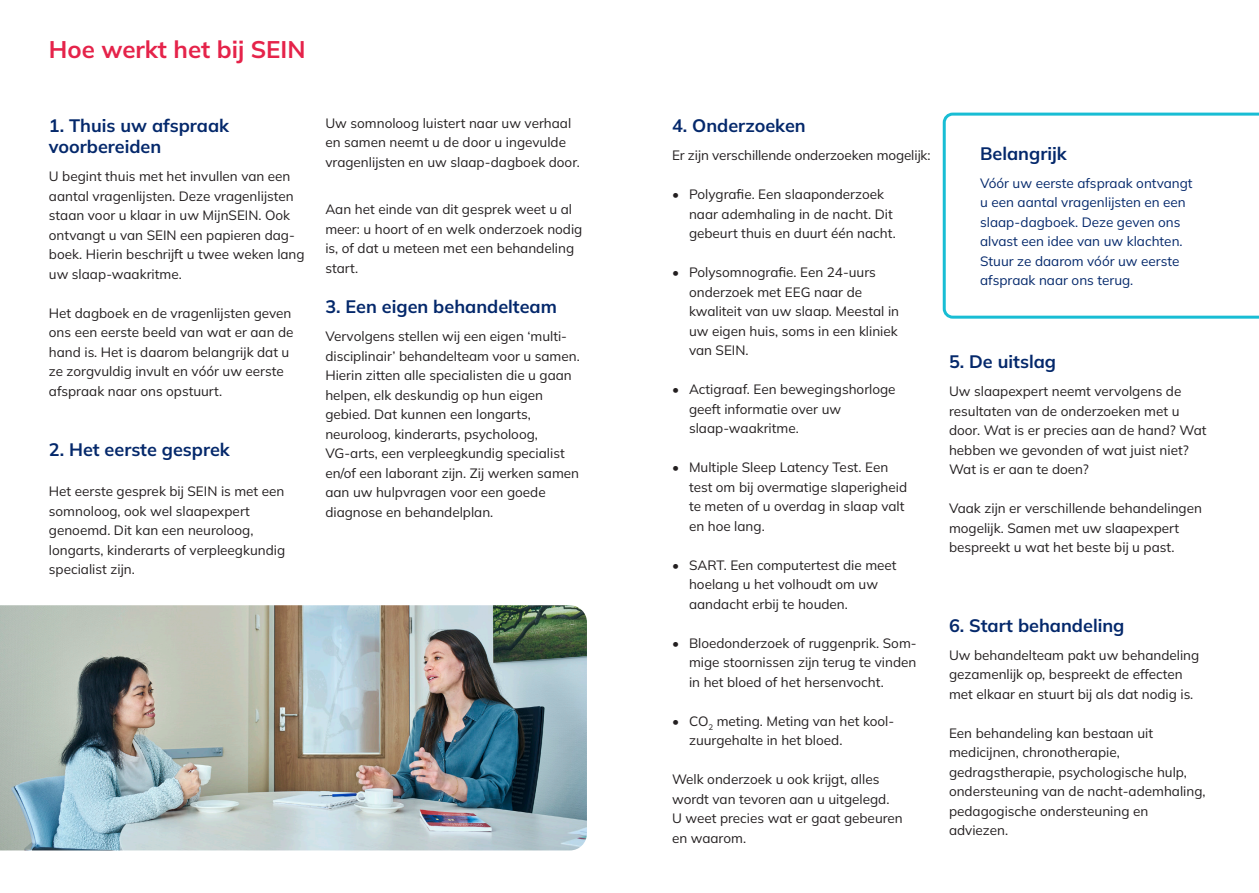
<style>
.page{position:relative;width:1259px;height:893px;background:#fff}
.page>*{position:absolute;margin:0;border:0;box-sizing:border-box;transform-origin:0 0}
.KOP1{font:200 24px "Mulish";color:#e5234a}
.Tussenkopje_1{font:200 18px/21px "Mulish";color:#04286b}
.BODY{font:200 13.5px/19.5px "Mulish";color:#231f20}
.Tussenkopje_1-2{font:200 13.5px/19.5px "Mulish";color:#231f20}
.BODY-2{font:200 13.5px/19.5px "Mulish";color:#04286b}
</style>
<div class="page">
<svg style="left:942px;top:113px;width:317px;height:206px"></svg>
<img style="left:0;top:605px;width:587px;height:245px">
<p class="KOP1" style="left:49px;top:33px;width:258px">Hoe werkt het bij SEIN</p>
<p class="Tussenkopje_1" style="left:49px;top:115px;width:182px">1. Thuis uw afspraak voorbereiden</p>
<p class="BODY" style="left:49px;top:166px;width:257px">U begint thuis met het invullen van een aantal vragenlijsten. Deze vragenlijsten staan voor u klaar in uw MijnSEIN. Ook ontvangt u van SEIN een papieren dag&shy;boek. Hierin beschrijft u twee weken lang uw slaap-waakritme.</p>
<p class="BODY" style="left:49px;top:303px;width:246px">Het dagboek en de vragenlijsten geven ons een eerste beeld van wat er aan de hand is. Het is daarom belangrijk dat u ze zorgvuldig invult en vóór uw eerste afspraak naar ons opstuurt.</p>
<p class="Tussenkopje_1" style="left:49px;top:438px;width:182px">2. Het eerste gesprek</p>
<p class="Tussenkopje_1-2" style="left:49px;top:481px;width:238px">Het eerste gesprek bij SEIN is met een somnoloog, ook wel slaapexpert genoemd. Dit kan een neuroloog, longarts, kinderarts of verpleegkundig specialist zijn.</p>
<p class="Tussenkopje_1-2" style="left:325px;top:113px;width:256px">Uw somnoloog luistert naar uw verhaal en samen neemt u de door u ingevulde vragenlijsten en uw slaap-dagboek door.</p>
<p class="BODY" style="left:325px;top:199px;width:258px">Aan het einde van dit gesprek weet u al meer: u hoort of en welk onderzoek nodig is, of dat u meteen met een behandeling start.</p>
<p class="Tussenkopje_1" style="left:325px;top:296px;width:233px">3. Een eigen behandelteam</p>
<p class="BODY" style="left:325px;top:326px;width:256px">Vervolgens stellen wij een eigen ‘multi&shy;disciplinair’ behandelteam voor u samen.<br>Hierin zitten alle specialisten die u gaan helpen, elk deskundig op hun eigen gebied. Dat kunnen een longarts, neuroloog, kinderarts, psycholoog, VG-arts, een verpleegkundig specialist en/of een laborant zijn. Zij werken samen aan uw hulpvragen voor een goede diagnose en behandelplan.</p>
<p class="Tussenkopje_1" style="left:672px;top:115px;width:135px">4. Onderzoeken</p>
<p class="BODY" style="left:672px;top:145px;width:260px">Er zijn verschillende onderzoeken mogelijk:</p>
<p class="BODY" style="left:689px;top:184px;width:208px;text-indent:-17px">• Polygrafie. Een slaaponderzoek naar ademhaling in de nacht. Dit gebeurt thuis en duurt één nacht.</p>
<p class="BODY" style="left:689px;top:262px;width:212px;text-indent:-17px">• Polysomnografie. Een 24-uurs onderzoek met EEG naar de kwaliteit van uw slaap. Meestal in uw eigen huis, soms in een kliniek van SEIN.</p>
<p class="BODY" style="left:689px;top:379px;width:208px;text-indent:-17px">• Actigraaf. Een bewegingshorloge geeft informatie over uw slaap-waakritme.</p>
<p class="BODY" style="left:689px;top:457px;width:220px;text-indent:-17px">• Multiple Sleep Latency Test. Een test om bij overmatige slaperigheid te meten of u overdag in slaap valt en hoe lang.</p>
<p class="BODY" style="left:689px;top:555px;width:209px;text-indent:-17px">• SART. Een computertest die meet hoelang u het volhoudt om uw aandacht erbij te houden.</p>
<p class="BODY" style="left:689px;top:633px;width:229px;text-align:justify;text-indent:-17px">• Bloedonderzoek of ruggenprik. Som&shy;mige stoornissen zijn terug te vinden in het bloed of het hersenvocht.</p>
<p class="BODY" style="left:689px;top:711px;width:207px;text-indent:-17px">• CO<sub>2</sub> meting. Meting van het kool&shy;zuurgehalte in het bloed.</p>
<p class="BODY" style="left:672px;top:769px;width:232px">Welk onderzoek u ook krijgt, alles wordt van tevoren aan u uitgelegd.<br>U weet precies wat er gaat gebeuren en waarom.</p>
<p class="Tussenkopje_1" style="left:980px;top:142px;width:88px">Belangrijk</p>
<p class="BODY-2" style="left:980px;top:173px;width:214px">Vóór uw eerste afspraak ontvangt u een aantal vragenlijsten en een slaap-dagboek. Deze geven ons alvast een idee van uw klachten.<br>Stuur ze daarom vóór uw eerste afspraak naar ons terug.</p>
<p class="Tussenkopje_1" style="left:949px;top:351px;width:109px">5. De uitslag</p>
<p class="BODY" style="left:949px;top:381px;width:259px">Uw slaapexpert neemt vervolgens de resultaten van de onderzoeken met u door. Wat is er precies aan de hand? Wat hebben we gevonden of wat juist niet?<br>Wat is er aan te doen?</p>
<p class="BODY" style="left:949px;top:498px;width:254px">Vaak zijn er verschillende behandelingen mogelijk. Samen met uw slaapexpert bespreekt u wat het beste bij u past.</p>
<p class="Tussenkopje_1" style="left:949px;top:614px;width:177px">6. Start behandeling</p>
<p class="BODY" style="left:949px;top:645px;width:252px">Uw behandelteam pakt uw behandeling gezamenlijk op, bespreekt de effecten met elkaar en stuurt bij als dat nodig is.</p>
<p class="BODY" style="left:949px;top:723px;width:206px">Een behandeling kan bestaan uit medicijnen, chronotherapie,</p>
<p class="BODY" style="left:949px;top:762px;width:258px">gedragstherapie, psychologische hulp, ondersteuning van de nacht-ademhaling, pedagogische ondersteuning en</p>
<p class="BODY" style="left:949px;top:820px;width:61px">adviezen.</p>
</div>
